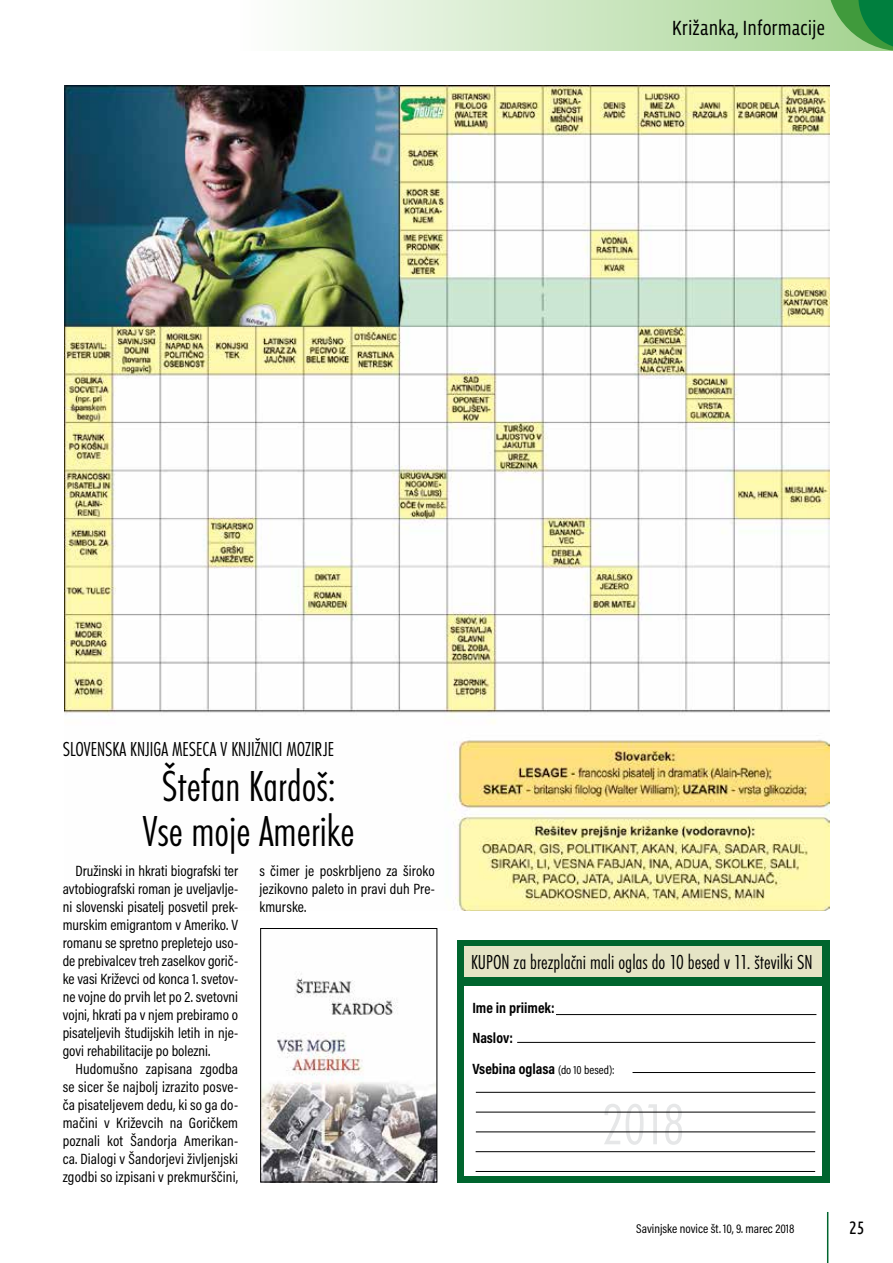
<style>
.page{position:relative;width:893px;height:1263px;background:#fff}
.page>*{position:absolute;margin:0;border:0;box-sizing:border-box;transform-origin:0 0}
.t1{font:60px "Futura TEE Ligh Cond";color:#e6e7e8}
.t2{font:45px/45px "Futura TEE Ligh Cond";color:#000;text-align:center}
.t3{font:21px "Futura TEE Ligh Cond";color:#000}
.t4{font:21px "Vista Sans Nar OTCE";color:#000}
.t5{font:18px "Ubuntu Condensed";color:#000}
.t6{font:15px/18px "Acumin Pro Cond";letter-spacing:.01em;color:#000;text-align:justify}
.t7{font:700 15px/29.7px "Acumin Pro Cond";color:#000}
.t8{font:12.75px "Acumin Pro Cond";color:#000}
.s1{font-weight:400;font-size:12px}
</style>
<div class="page">
<svg style="left:294px;top:0;width:533px;height:51px;background:#d0e8c6"></svg>
<hr style="left:827px;top:1212px;width:1px;height:51px;background:#00652e">
<svg style="left:827px;top:0;width:66px;height:51px;background:#4ea55b"></svg>
<div style="left:457px;top:940px;width:372px;height:242px;background:#00652e"></div>
<div style="left:465px;top:986px;width:357px;height:190px;background:#fff"></div>
<div style="left:465px;top:946px;width:357px;height:31px;background:#e5e4c5"></div>
<hr style="left:556px;top:1014px;width:260px;height:1px;background:#000">
<hr style="left:632px;top:1072px;width:183px;height:1px;background:#000">
<hr style="left:517px;top:1042px;width:298px;height:1px;background:#000">
<hr style="left:476px;top:1092px;width:339px;height:1px;background:#000">
<hr style="left:476px;top:1112px;width:339px;height:1px;background:#000">
<hr style="left:476px;top:1131px;width:339px;height:1px;background:#000">
<hr style="left:476px;top:1151px;width:339px;height:1px;background:#000">
<hr style="left:476px;top:1171px;width:339px;height:1px;background:#000">
<img style="left:64px;top:85px;width:765px;height:826px">
<img style="left:262px;top:973px;width:173px;height:207px">
<div style="left:260px;top:928px;width:177px;height:254px;border:1px solid #000"></div>
<h3 class="t4" style="left:672px;top:16px;width:155px">Križanka, Informacije</h3>
<h3 class="t3" style="left:63px;top:737px;width:273px">SLOVENSKA KNJIGA MESECA V KNJIŽNICI MOZIRJE</h3>
<h2 class="t2" style="left:143px;top:763px;width:214px">Štefan Kardoš:<br>Vse moje Amerike</h2>
<p class="t6" style="left:63px;top:862px;width:177px;text-indent:13px">Družinski in hkrati biografski ter avtobiografski roman je uveljavlje&shy;ni slovenski pisatelj posvetil prek&shy;murskim emigrantom v Ameriko. V romanu se spretno prepletejo uso&shy;de prebivalcev treh zaselkov gorič&shy;ke vasi Križevci od konca 1. svetov&shy;ne vojne do prvih let po 2. svetovni vojni, hkrati pa v njem prebiramo o pisateljevih študijskih letih in nje&shy;govi rehabilitacije po bolezni.</p>
<p class="t6" style="left:63px;top:1060px;width:177px;text-indent:13px">Hudomušno zapisana zgodba se sicer še najbolj izrazito posve&shy;ča pisateljevem dedu, ki so ga do&shy;mačini v Križevcih na Goričkem poznali kot Šandorja Amerikan&shy;ca. Dialogi v Šandorjevi življenjski zgodbi so izpisani v prekmurščini,</p>
<p class="t6" style="left:259px;top:862px;width:177px">s čimer je poskrbljeno za široko jezikovno paleto in pravi duh Pre&shy;kmurske.</p>
<h3 class="t3" style="left:471px;top:950px;width:343px">KUPON za brezplačni mali oglas do 10 besed v 11. številki SN</h3>
<p class="t7" style="left:472px;top:992px;width:84px">Ime in priimek:<br>Naslov:</p>
<p class="t7" style="left:472px;top:1054px;width:144px">Vsebina oglasa <span class="s1">(do 10 besed):</span></p>
<h1 class="t1" style="left:602px;top:1090px;width:84px">2018</h1>
<p class="t8" style="left:636px;top:1221px;width:160px">Savinjske novice št. 10, 9. marec 2018</p>
<p class="t5" style="left:849px;top:1216px;width:17px">25</p>
</div>
